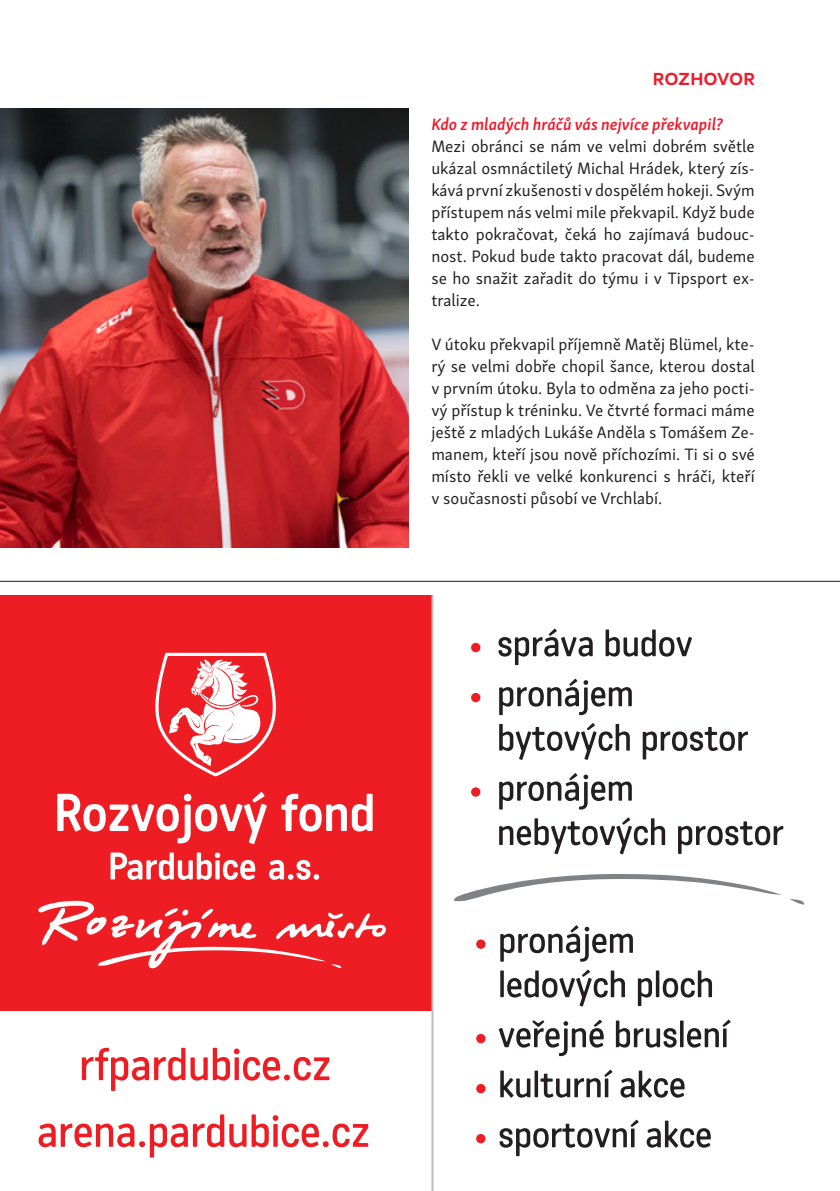
<style>
.page{position:relative;width:840px;height:1191px;background:#fff}
.page>*{position:absolute;margin:0;border:0;box-sizing:border-box;transform-origin:0 0}
.Zahlavi{font:700 18px "Adelphi PE";letter-spacing:.025em;color:#ee1b2b}
.t1{font:17px/22px "Skolar Sans Latn TEST";color:#231f20;text-align:justify}
.Otazky{font:italic 600 17px "Skolar Sans Latn TEST";color:#ee1b2b}
</style>
<div class="page">
<div style="left:0;top:595px;width:432px;height:416px;background:#ee1d23"></div>
<svg style="left:38px;top:900px;width:348px;height:68px"></svg>
<hr style="left:431px;top:595px;width:2px;height:596px;background:#bcbdc0">
<svg style="left:82px;top:1047px;width:247px;height:44px"></svg>
<svg style="left:39px;top:1114px;width:329px;height:43px"></svg>
<svg style="left:454px;top:874px;width:350px;height:30px"></svg>
<svg style="left:57px;top:792px;width:315px;height:52px"></svg>
<svg style="left:110px;top:852px;width:209px;height:28px"></svg>
<svg style="left:155px;top:653px;width:121px;height:123px"></svg>
<svg style="left:499px;top:1119px;width:211px;height:37px"></svg>
<svg style="left:500px;top:1069px;width:184px;height:28px"></svg>
<svg style="left:498px;top:1019px;width:232px;height:37px"></svg>
<svg style="left:500px;top:969px;width:211px;height:37px"></svg>
<svg style="left:500px;top:925px;width:132px;height:36px"></svg>
<div style="left:476px;top:939px;width:9px;height:9px;background:#ee1d23;border-radius:50%"></div>
<div style="left:476px;top:1034px;width:9px;height:9px;background:#ee1d23;border-radius:50%"></div>
<div style="left:476px;top:1084px;width:9px;height:9px;background:#ee1d23;border-radius:50%"></div>
<div style="left:476px;top:1134px;width:9px;height:9px;background:#ee1d23;border-radius:50%"></div>
<svg style="left:499px;top:817px;width:283px;height:37px"></svg>
<svg style="left:499px;top:773px;width:132px;height:36px"></svg>
<svg style="left:499px;top:723px;width:248px;height:37px"></svg>
<svg style="left:499px;top:678px;width:132px;height:37px"></svg>
<svg style="left:498px;top:628px;width:193px;height:37px"></svg>
<div style="left:471px;top:643px;width:9px;height:9px;background:#ee1d23;border-radius:50%"></div>
<div style="left:471px;top:693px;width:9px;height:9px;background:#ee1d23;border-radius:50%"></div>
<div style="left:471px;top:787px;width:9px;height:9px;background:#ee1d23;border-radius:50%"></div>
<hr style="left:0;top:581px;width:839px;height:1px;background:#231f20">
<img style="left:0;top:109px;width:408px;height:438px">
<p class="Zahlavi" style="left:652px;top:67px;width:103px">ROZHOVOR</p>
<p class="Otazky" style="left:431px;top:111px;width:293px">Kdo z mladých hráčů vás nejvíce překvapil?</p>
<p class="t1" style="left:431px;top:134px;width:325px">Mezi obránci se nám ve velmi dobrém světle ukázal osmnáctiletý Michal Hrádek, který zís&shy;kává první zkušenosti v dospělém hokeji. Svým přístupem nás velmi mile překvapil. Když bude takto pokračovat, čeká ho zajímavá budouc&shy;nost. Pokud bude takto pracovat dál, budeme se ho snažit zařadit do týmu i v Tipsport ex&shy;tralize.</p>
<p class="t1" style="left:431px;top:332px;width:325px">V útoku překvapil příjemně Matěj Blümel, kte&shy;rý se velmi dobře chopil šance, kterou dostal v prvním útoku. Byla to odměna za jeho pocti&shy;vý přístup k tréninku. Ve čtvrté formaci máme ještě z mladých Lukáše Anděla s Tomášem Ze&shy;manem, kteří jsou nově příchozími. Ti si o své místo řekli ve velké konkurenci s hráči, kteří v současnosti působí ve Vrchlabí.</p>
</div>
